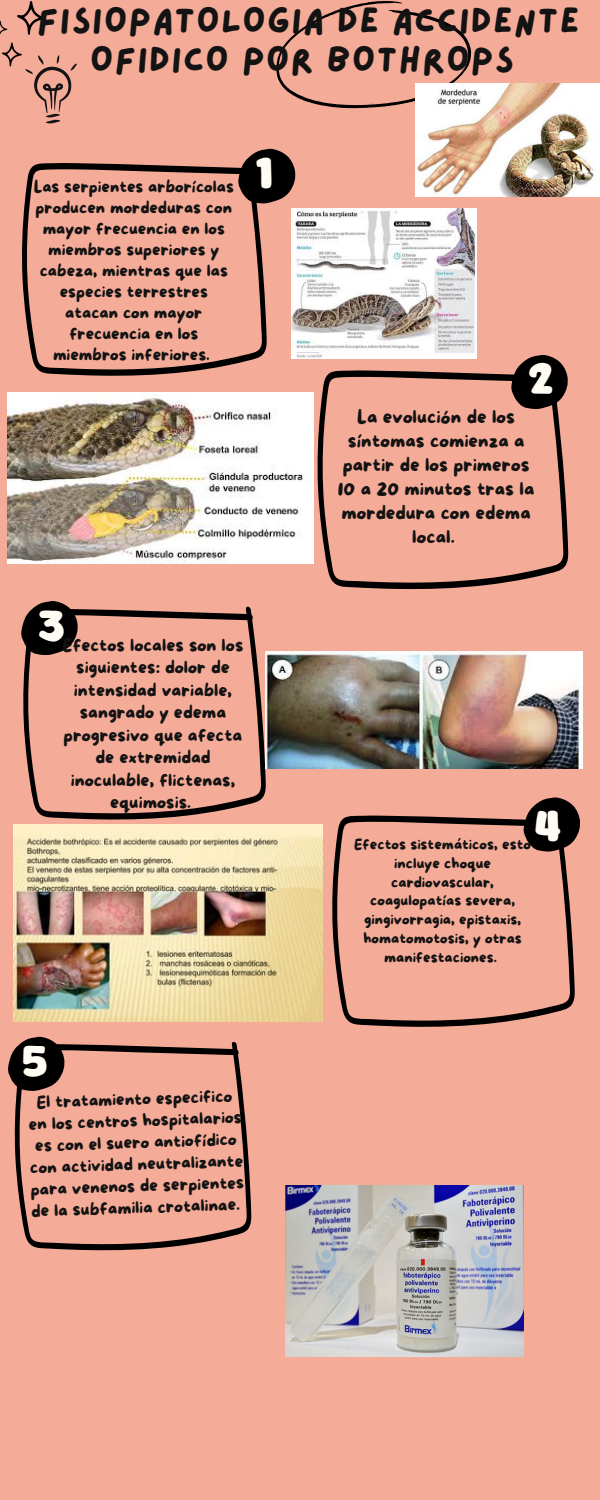
<style>
.page{position:relative;width:600px;height:1500px;background:#f4ab98}
.page>*{position:absolute;margin:0;border:0;box-sizing:border-box;transform-origin:0 0}
.t1{font:39.2px "Mango";color:#fffcf3}
.t2{font:36.1px/39.3px "Lazydog";letter-spacing:.03em;color:#141313;text-align:center}
.t3{font:18.7px/24px "More Sugar";color:#141313;text-align:center}
.t4{font:17.7px/22.5px "More Sugar";color:#141313;text-align:center}
.t5{font:17.1px/21.8px "More Sugar";color:#141313;text-align:center}
.t6{font:16.6px/21px "More Sugar";color:#141313;text-align:center}
.t7{font:14.7px/18.8px "More Sugar";color:#141313;text-align:center}
</style>
<div class="page">
<svg style="left:14px;top:1041px;width:237px;height:210px"></svg>
<svg style="left:332px;top:815px;width:243px;height:212px"></svg>
<svg style="left:317px;top:370px;width:251px;height:219px"></svg>
<svg style="left:23px;top:606px;width:243px;height:214px"></svg>
<svg style="left:511px;top:355px;width:57px;height:54px"></svg>
<svg style="left:21px;top:601px;width:58px;height:54px"></svg>
<svg style="left:523px;top:797px;width:57px;height:54px"></svg>
<svg style="left:22px;top:163px;width:245px;height:213px"></svg>
<svg style="left:238px;top:149px;width:58px;height:54px"></svg>
<svg style="left:8px;top:1037px;width:58px;height:54px"></svg>
<svg style="left:0;top:1px;width:77px;height:122px"></svg>
<svg style="left:276px;top:1px;width:195px;height:107px"></svg>
<img style="left:415px;top:84px;width:185px;height:113px">
<img style="left:8px;top:392px;width:306px;height:171px">
<img style="left:291px;top:208px;width:185px;height:151px">
<img style="left:266px;top:652px;width:316px;height:117px">
<img style="left:14px;top:824px;width:309px;height:198px">
<img style="left:286px;top:1185px;width:238px;height:171px">
<p class="t2" style="left:37px;top:3px;width:544px">FISIOPATOLOGIA DE ACCIDENTE<br>OFIDICO POR BOTHROPS</p>
<p class="t6" style="left:34px;top:178px;width:202px">Las serpientes arborícolas</p>
<p class="t6" style="left:36px;top:199px;width:198px">producen mordeduras con mayor frecuencia en los miembros superiores y cabeza, mientras que las especies terrestres atacan con mayor frecuencia en los miembros inferiores.</p>
<h1 class="t1" style="left:256px;top:157px;width:19px">1</h1>
<h3 class="t1" style="left:38px;top:609px;width:28px">3</h3>
<p class="t4" style="left:63px;top:635px;width:182px">Efectos locales son los siguientes: dolor de intensidad variable, sangrado y edema progresivo que afecta de extremidad inoculable, flictenas, equimosis.</p>
<p class="t1" style="left:22px;top:1045px;width:27px">5</p>
<p class="t5" style="left:27px;top:1093px;width:215px;rotate:-2deg">El tratamiento especifico en los centros hospitalarios es con el suero antiofídico con actividad neutralizante para venenos de serpientes de la subfamilia crotalinae.</p>
<p class="t1" style="left:528px;top:363px;width:27px">2</p>
<p class="t3" style="left:338px;top:406px;width:198px">La evolución de los síntomas comienza a partir de los primeros<br>10 a 20 minutos tras la mordedura con edema local.</p>
<p class="t1" style="left:534px;top:809px;width:29px">4</p>
<p class="t7" style="left:354px;top:836px;width:178px">Efectos sistemáticos, esto incluye choque cardiovascular, coagulopatías severa, gingivorragia, epistaxis, homatomotosis, y otras manifestaciones.</p>
</div>
